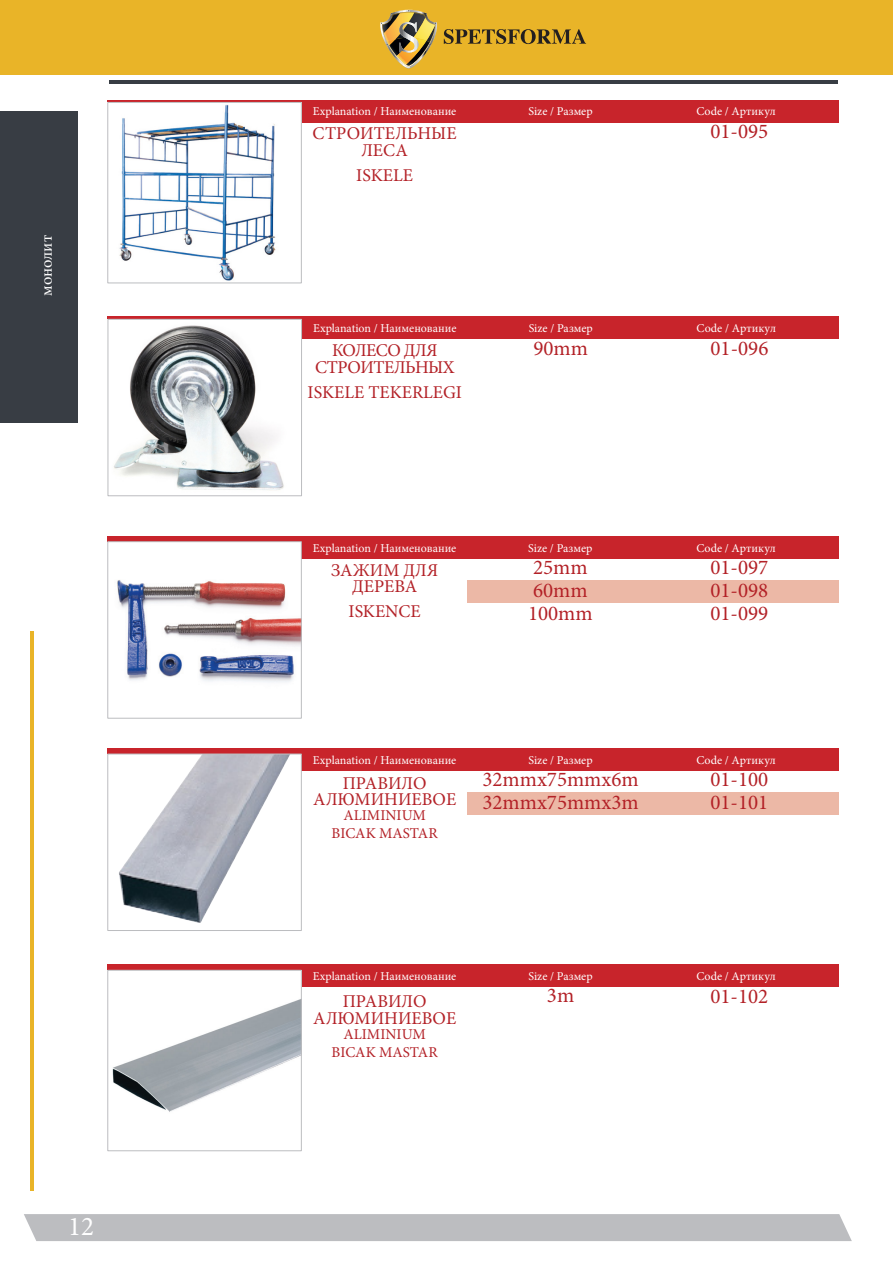
<style>
.page{position:relative;width:893px;height:1263px;background:#fff}
.page>*{position:absolute;margin:0;border:0;box-sizing:border-box;transform-origin:0 0}
.t1{font:27px "Minion Pro";color:#fff}
.t2{font:21px "Minion Pro";color:#b32127}
.t3{font:18px/16.5px "Minion Pro";color:#b32127;text-align:center}
.t4{font:18px/16.5px "Minion Pro";letter-spacing:-.03em;color:#b32127;text-align:center}
.t5{font:16.5px "Minion Pro";letter-spacing:-.005em;color:#fff}
.t6{font:15px/18px "Minion Pro";color:#b32127;text-align:center}
.t7{font:12px "Minion Pro";color:#fff}
</style>
<div class="page">
<div style="left:0;top:0;width:893px;height:75px;background:#e9b428"></div>
<div style="left:24px;top:1214px;width:828px;height:27px;background:#bcbdc0"></div>
<hr style="left:30px;top:631px;width:4px;height:560px;background:#e9b428">
<hr style="left:109px;top:80px;width:728px;height:4px;background:#383d44">
<div style="left:0;top:112px;width:78px;height:311px;background:#383d44"></div>
<svg style="left:444px;top:29px;width:142px;height:15px"></svg>
<img style="left:380px;top:10px;width:57px;height:59px">
<div style="left:468px;top:792px;width:371px;height:23px;background:#ecb8a6"></div>
<div style="left:302px;top:748px;width:537px;height:23px;background:#c8242b"></div>
<div style="left:302px;top:100px;width:537px;height:22px;background:#c8242b"></div>
<div style="left:302px;top:965px;width:537px;height:22px;background:#c8242b"></div>
<div style="left:302px;top:317px;width:537px;height:22px;background:#c8242b"></div>
<div style="left:107px;top:748px;width:732px;height:6px;background:#c8242b"></div>
<div style="left:107px;top:100px;width:732px;height:5px;background:#c8242b"></div>
<div style="left:107px;top:965px;width:732px;height:5px;background:#c8242b"></div>
<div style="left:108px;top:317px;width:731px;height:5px;background:#c8242b"></div>
<img style="left:119px;top:756px;width:170px;height:167px">
<div style="left:107px;top:754px;width:195px;height:177px;border:1px solid #bcbdc0"></div>
<img style="left:109px;top:104px;width:191px;height:177px">
<div style="left:107px;top:102px;width:195px;height:181px;border:1px solid #bcbdc0"></div>
<img style="left:110px;top:321px;width:190px;height:169px">
<div style="left:108px;top:319px;width:194px;height:177px;border:1px solid #bcbdc0"></div>
<img style="left:112px;top:999px;width:188px;height:113px">
<div style="left:107px;top:970px;width:195px;height:181px;border:1px solid #bcbdc0"></div>
<div style="left:302px;top:536px;width:537px;height:22px;background:#c8242b"></div>
<div style="left:107px;top:536px;width:732px;height:5px;background:#c8242b"></div>
<div style="left:468px;top:581px;width:371px;height:22px;background:#ecb8a6"></div>
<img style="left:117px;top:580px;width:183px;height:102px">
<div style="left:107px;top:541px;width:195px;height:178px;border:1px solid #bcbdc0"></div>
<p class="t5" style="left:36px;top:296px;width:62px;rotate:-90deg">монолит</p>
<h1 class="t1" style="left:47px;top:1209px;width:48px">1212</h1>
<p class="t7" style="left:313px;top:104px;width:145px">Explanation / Наименование</p>
<p class="t3" style="left:313px;top:125px;width:146px">СТРОИТЕЛЬНЫЕ<br>ЛЕСА</p>
<p class="t3" style="left:356px;top:167px;width:58px">ISKELE</p>
<p class="t7" style="left:313px;top:320px;width:145px">Explanation / Наименование</p>
<p class="t4" style="left:315px;top:342px;width:141px">КОЛЕСО ДЛЯ<br>СТРОИТЕЛЬНЫХ</p>
<p class="t3" style="left:308px;top:384px;width:156px">ISKELE TEKERLEGI</p>
<p class="t7" style="left:528px;top:104px;width:66px">Size / Размер</p>
<p class="t7" style="left:529px;top:320px;width:66px">Size / Размер</p>
<p class="t2" style="left:533px;top:334px;width:56px">90mm</p>
<p class="t7" style="left:696px;top:104px;width:81px">Code / Артикул</p>
<p class="t2" style="left:710px;top:117px;width:59px">01-095</p>
<p class="t7" style="left:697px;top:320px;width:81px">Code / Артикул</p>
<p class="t2" style="left:710px;top:334px;width:59px">01-096</p>
<p class="t7" style="left:313px;top:540px;width:145px">Explanation / Наименование</p>
<p class="t7" style="left:528px;top:540px;width:66px">Size / Размер</p>
<p class="t7" style="left:696px;top:540px;width:81px">Code / Артикул</p>
<p class="t2" style="left:710px;top:553px;width:59px">01-097</p>
<p class="t2" style="left:710px;top:576px;width:59px">01-098</p>
<p class="t2" style="left:710px;top:599px;width:59px">01-099</p>
<p class="t2" style="left:533px;top:553px;width:56px">25mm</p>
<p class="t2" style="left:533px;top:576px;width:56px">60mm</p>
<p class="t2" style="left:528px;top:599px;width:66px">100mm</p>
<p class="t3" style="left:331px;top:562px;width:109px">ЗАЖИМ ДЛЯ<br>ДЕРЕВА</p>
<p class="t3" style="left:349px;top:603px;width:74px">ISKENCE</p>
<p class="t7" style="left:313px;top:752px;width:145px">Explanation / Наименование</p>
<p class="t3" style="left:313px;top:775px;width:145px">ПРАВИЛО<br>АЛЮМИНИЕВОЕ</p>
<p class="t6" style="left:332px;top:806px;width:108px">ALIMINIUM<br>BICAK MASTAR</p>
<p class="t7" style="left:528px;top:752px;width:66px">Size / Размер</p>
<p class="t2" style="left:482px;top:765px;width:158px">32mmx75mmx6m</p>
<p class="t2" style="left:482px;top:788px;width:158px">32mmx75mmx3m</p>
<p class="t7" style="left:313px;top:968px;width:145px">Explanation / Наименование</p>
<p class="t3" style="left:313px;top:993px;width:145px">ПРАВИЛО<br>АЛЮМИНИЕВОЕ</p>
<p class="t6" style="left:332px;top:1025px;width:108px">ALIMINIUM<br>BICAK MASTAR</p>
<p class="t7" style="left:528px;top:968px;width:66px">Size / Размер</p>
<p class="t2" style="left:547px;top:981px;width:29px">3m</p>
<p class="t7" style="left:696px;top:752px;width:81px">Code / Артикул</p>
<p class="t2" style="left:710px;top:766px;width:59px">01-100</p>
<p class="t2" style="left:710px;top:788px;width:59px">01-101</p>
<p class="t7" style="left:696px;top:968px;width:81px">Code / Артикул</p>
<p class="t2" style="left:710px;top:982px;width:59px">01-102</p>
</div>
